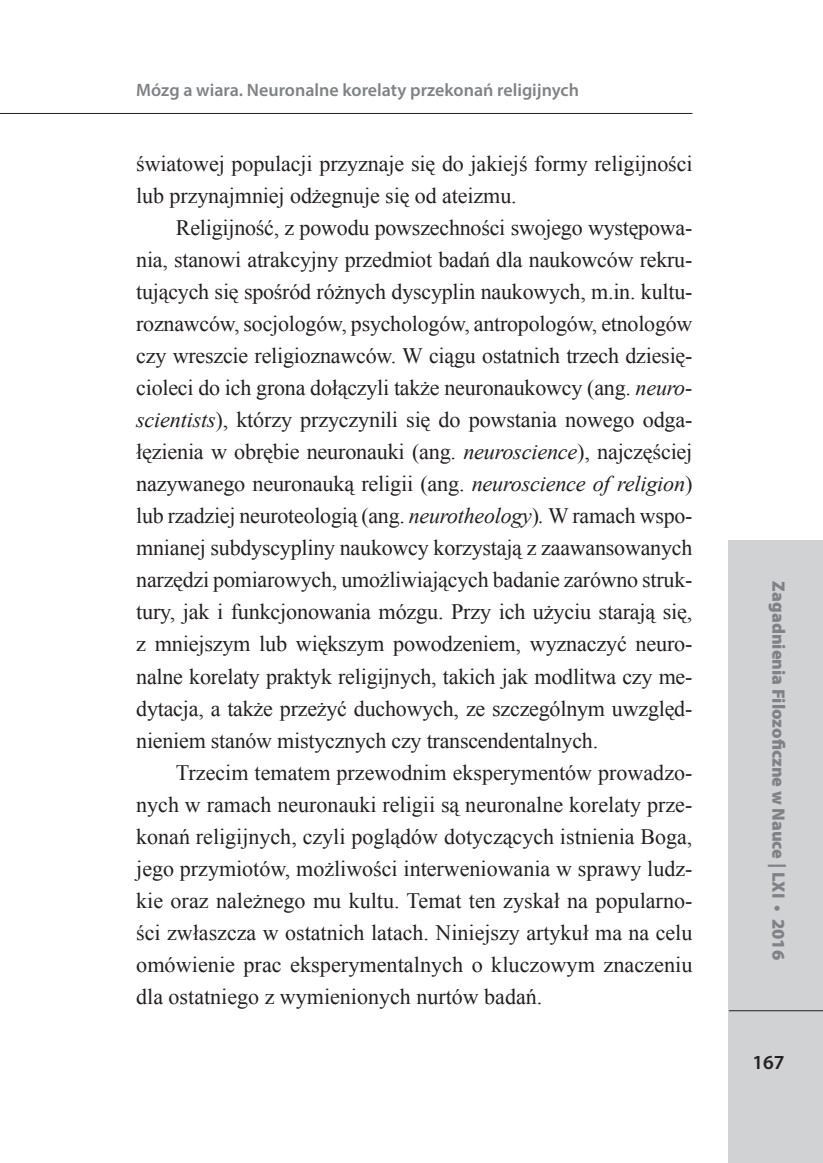
<style>
.page{position:relative;width:823px;height:1163px;background:#fff}
.page>*{position:absolute;margin:0;border:0;box-sizing:border-box;transform-origin:0 0}
.Tekst{font:22px/32px "Times New Roman";letter-spacing:-.005em;color:#231f20;text-align:justify}
.Tekst_z_inicjałem{font:22px/32px "Times New Roman";letter-spacing:-.005em;color:#231f20}
.t1{font:600 20px "Myriad Pro";color:#231f20}
.Spis_treści{font:600 18px "Myriad Pro";color:#808285}
.t2{font:900 18px "Myriad Pro";color:#808285}
.s1{font-style:italic}
</style>
<div class="page">
<div style="left:727px;top:540px;width:95px;height:622px;background:#d1d2d4"></div>
<hr style="left:0;top:113px;width:692px;height:1px;background:#231f20">
<hr style="left:728px;top:1010px;width:94px;height:1px;background:#231f20">
<p class="Spis_treści" style="left:136px;top:79px;width:444px">Mózg a wiara. Neuronalne korelaty przekonań religijnych</p>
<p class="Tekst_z_inicjałem" style="left:136px;top:147px;width:557px">światowej populacji przyznaje się do jakiejś formy religijności lub przynajmniej odżegnuje się od ateizmu.</p>
<p class="Tekst" style="left:136px;top:211px;width:557px;text-indent:40px">Religijność, z powodu powszechności swojego występowa&shy;nia, stanowi atrakcyjny przedmiot badań dla naukowców rekru&shy;tujących się spośród różnych dyscyplin naukowych, m.in. kultu&shy;roznawców, socjologów, psychologów, antropologów, etnologów czy wreszcie religioznawców. W ciągu ostatnich trzech dziesię&shy;cioleci do ich grona dołączyli także neuronaukowcy (ang. <span class="s1">neuro&shy;scientists</span>), którzy przyczynili się do powstania nowego odga&shy;łęzienia w obrębie neuronauki (ang. <span class="s1">neuroscience</span>), najczęściej nazywanego neuronauką religii (ang. <span class="s1">neuroscience of religion</span>) lub rzadziej neuroteologią (ang. <span class="s1">neurotheology</span>)<span class="s1">.</span> W ramach wspo&shy;mnianej subdyscypliny naukowcy korzystają z zaawansowanych narzędzi pomiarowych, umożliwiających badanie zarówno struk&shy;tury, jak i funkcjonowania mózgu. Przy ich użyciu starają się, z mniejszym lub większym powodzeniem, wyznaczyć neuro&shy;nalne korelaty praktyk religijnych, takich jak modlitwa czy me&shy;dytacja, a także przeżyć duchowych, ze szczególnym uwzględ&shy;nieniem stanów mistycznych czy transcendentalnych.</p>
<p class="Tekst" style="left:136px;top:755px;width:557px;text-indent:40px">Trzecim tematem przewodnim eksperymentów prowadzo&shy;nych w ramach neuronauki religii są neuronalne korelaty prze&shy;konań religijnych, czyli poglądów dotyczących istnienia Boga, jego przymiotów, możliwości interweniowania w sprawy ludz&shy;kie oraz należnego mu kultu. Temat ten zyskał na popularno&shy;ści zwłaszcza w ostatnich latach. Niniejszy artykuł ma na celu omówienie prac eksperymentalnych o kluczowym znaczeniu dla ostatniego z wymienionych nurtów badań.</p>
<p class="t2" style="left:790px;top:581px;width:380px;rotate:90deg">Zagadnienia Filozoficzne w Nauce | LXI • 2016</p>
<p class="t1" style="left:752px;top:1049px;width:34px">167</p>
</div>
